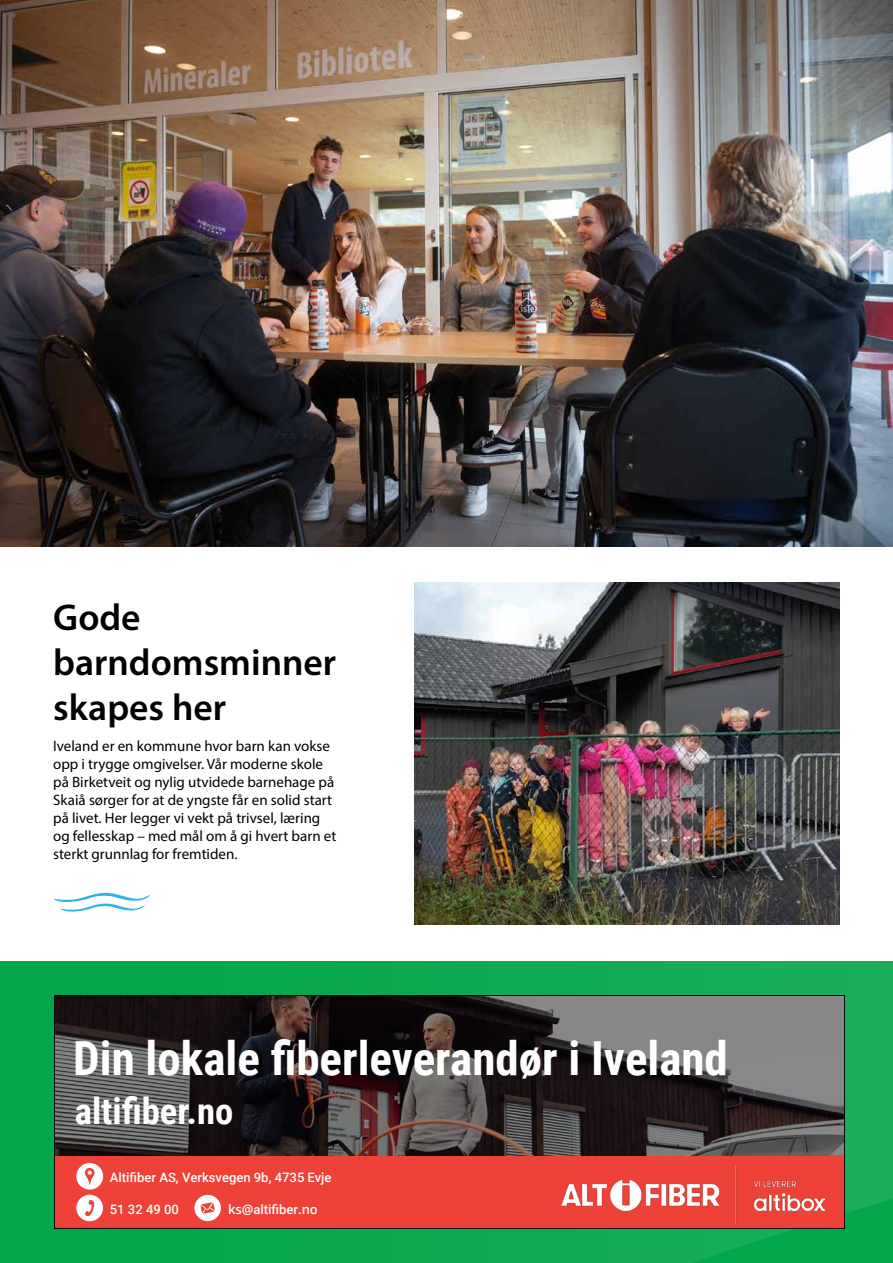
<style>
.page{position:relative;width:893px;height:1263px;background:#fff}
.page>*{position:absolute;margin:0;border:0;box-sizing:border-box;transform-origin:0 0}
.t1{font:700 46.95px "Roboto Condensed";color:#fff}
.t2{font:600 37.5px/45px "Myriad Pro";color:#000}
.t3{font:700 36.6px "Roboto Condensed";color:#fff}
.t4{font:15px/18px "Myriad Pro";color:#000}
.t5{font:500 13.05px "Roboto";color:#fff}
.s1{font-family:"Open Sans";font-weight:600}
</style>
<div class="page">
<img style="left:0;top:0;width:893px;height:546px">
<svg style="left:0;top:961px;width:893px;height:302px;fill:#0aa84f"></svg>
<svg style="left:56px;top:997px;width:787px;height:160px"></svg>
<div style="left:54px;top:1157px;width:791px;height:72px;background:#ee4238"></div>
<svg style="left:76px;top:1195px;width:27px;height:26px"></svg>
<svg style="left:194px;top:1195px;width:27px;height:26px"></svg>
<svg style="left:76px;top:1163px;width:27px;height:26px"></svg>
<img style="left:561px;top:1166px;width:263px;height:58px">
<div style="left:54px;top:995px;width:791px;height:234px;border:1px solid #000"></div>
<img style="left:415px;top:583px;width:425px;height:342px">
<svg style="left:53px;top:892px;width:98px;height:20px"></svg>
<h2 class="t2" style="left:53px;top:594px;width:285px">Gode barndomsminner skapes her</h2>
<p class="t4" style="left:53px;top:736px;width:285px">Iveland er en kommune hvor barn kan vokse opp i trygge omgivelser. Vår moderne skole på Birketveit og nylig utvidede barnehage på Skaiå sørger for at de yngste får en solid start på livet. Her legger vi vekt på trivsel, læring og fellesskap – med mål om å gi hvert barn et sterkt grunnlag for fremtiden.</p>
<h1 class="t1" style="left:73px;top:1025px;width:656px">Din lokale fiberleverandør i Iveland</h1>
<h3 class="t3" style="left:75px;top:1085px;width:160px">altifiber.no</h3>
<p class="t5" style="left:110px;top:1168px;width:223px">Altifiber AS, Verksvegen 9b, 4735 Evje</p>
<p class="t5" style="left:110px;top:1200px;width:70px">51 32 49 00</p>
<p class="t5" style="left:228px;top:1200px;width:91px"><span class="s1">ks@</span>altifiber<span class="s1">.no</span></p>
</div>
